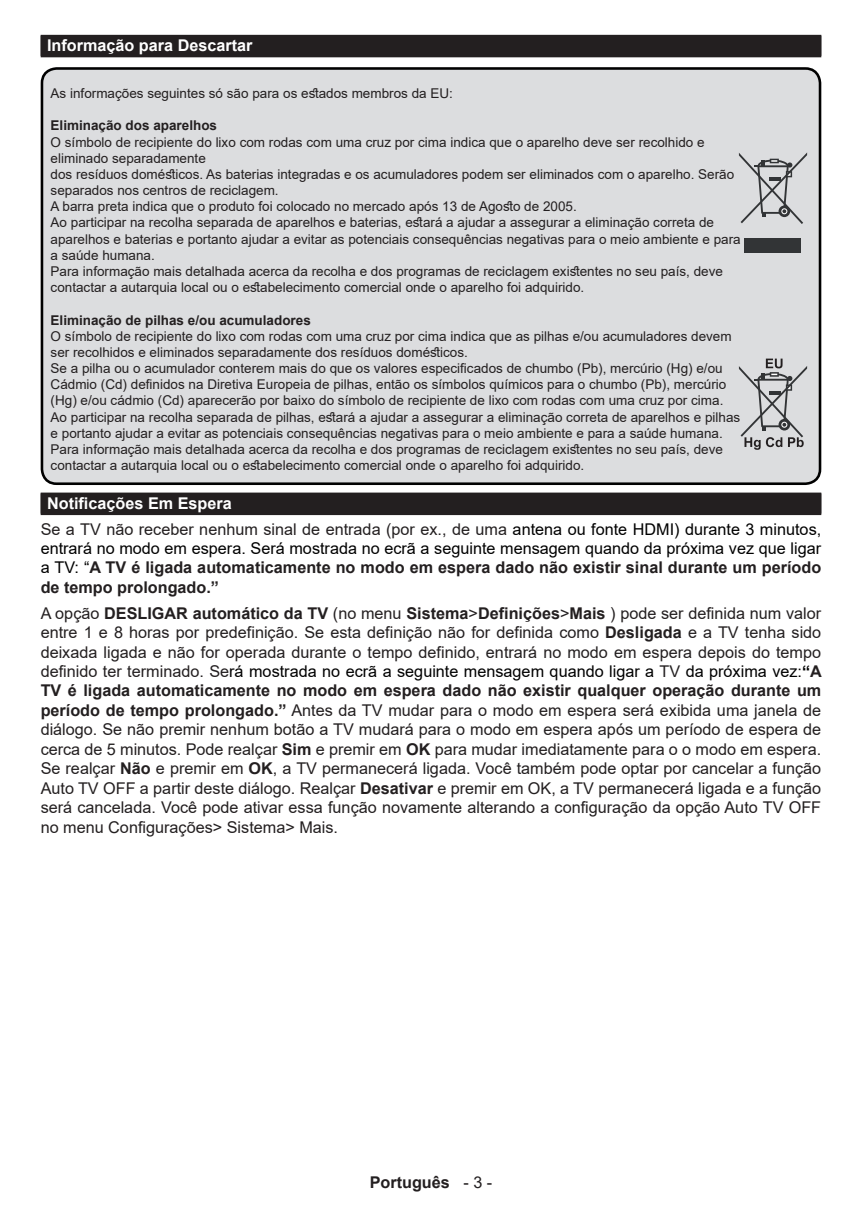
<style>
.page{position:relative;width:862px;height:1212px;background:#fff}
.page>*{position:absolute;margin:0;border:0;box-sizing:border-box;transform-origin:0 0}
.Body_text{font:16.2px/19.3px "Arial";color:#231f20;text-align:justify}
.Body_text-2{font:16.2px/19.3px "Arial";color:#000;text-align:justify}
.Heading_Siyah_Düzgün{font:700 16.2px "Arial";color:#fff}
.t1{font:700 16.2px "Arial";color:#231f20}
.t2{font:13.5px/16.2px "Arial";color:#231f20}
.s1{font-weight:700}
.s2{color:#231f20}
.s3{font-weight:700;color:#231f20}
.s4{color:#000}
.s5{font-weight:700;color:#000}
.s6{font-weight:400}
</style>
<div class="page">
<div style="left:41px;top:35px;width:779px;height:22px;background:#231f20"></div>
<div style="left:41px;top:493px;width:779px;height:22px;background:#231f20"></div>
<div style="left:42px;top:68px;width:777px;height:416px;background:#dcdddf;border-radius:15px"></div>
<div style="left:41px;top:67px;width:779px;height:418px;border:3px solid #000;border-radius:15px"></div>
<svg style="left:738px;top:153px;width:68px;height:71px"></svg>
<div style="left:743px;top:238px;width:57px;height:14px;background:#323436"></div>
<svg style="left:738px;top:359px;width:68px;height:91px"></svg>
<p class="Heading_Siyah_Düzgün" style="left:47px;top:34px;width:207px">Informação para Descartar</p>
<p class="t2" style="left:51px;top:85px;width:403px">As informações seguintes só são para os estados membros da EU:</p>
<p class="t2" style="left:51px;top:117px;width:691px"><span class="s1">Eliminação dos aparelhos<br></span>O símbolo de recipiente do lixo com rodas com uma cruz por cima indica que o aparelho deve ser recolhido e eliminado separadamente<br>dos resíduos domésticos. As baterias integradas e os acumuladores podem ser eliminados com o aparelho. Serão separados nos centros de reciclagem.<br>A barra preta indica que o produto foi colocado no mercado após 13 de Agosto de 2005.<br>Ao participar na recolha separada de aparelhos e baterias, estará a ajudar a assegurar a eliminação correta de aparelhos e baterias e portanto ajudar a evitar as potenciais consequências negativas para o meio ambiente e para a saúde humana.<br>Para informação mais detalhada acerca da recolha e dos programas de reciclagem existentes no seu país, deve contactar a autarquia local ou o estabelecimento comercial onde o aparelho foi adquirido.</p>
<p class="t2" style="left:51px;top:312px;width:690px"><span class="s1">Eliminação de pilhas e/ou acumuladores<br></span>O símbolo de recipiente do lixo com rodas com uma cruz por cima indica que as pilhas e/ou acumuladores devem ser recolhidos e eliminados separadamente dos resíduos domésticos.<br>Se a pilha ou o acumulador conterem mais do que os valores especificados de chumbo (Pb), mercúrio (Hg) e/ou Cádmio (Cd) definidos na Diretiva Europeia de pilhas, então os símbolos químicos para o chumbo (Pb), mercúrio (Hg) e/ou cádmio (Cd) aparecerão por baixo do símbolo de recipiente de lixo com rodas com uma cruz por cima.<br>Ao participar na recolha separada de pilhas, estará a ajudar a assegurar a eliminação correta de aparelhos e pilhas e portanto ajudar a evitar as potenciais consequências negativas para o meio ambiente e para a saúde humana.<br>Para informação mais detalhada acerca da recolha e dos programas de reciclagem existentes no seu país, deve contactar a autarquia local ou o estabelecimento comercial onde o aparelho foi adquirido.</p>
<p class="Heading_Siyah_Düzgün" style="left:47px;top:492px;width:186px">Notificações Em Espera</p>
<p class="Body_text-2" style="left:41px;top:519px;width:781px"><span class="s2">Se a TV não receber nenhum sinal de entrada (por ex., de uma</span> antena ou fonte HDMI) durante 3 minutos, entrará no modo em espera. Será mostrada no ecrã a seguinte mensagem quando da próxima vez que ligar a TV: “<span class="s3">A TV é ligada automaticamente no modo em espera dado não existir sinal durante um período de tempo prolongado.”</span></p>
<p class="Body_text" style="left:41px;top:603px;width:782px">A opção <span class="s1">DESLIGAR automático da TV</span> (no menu <span class="s1">Sistema</span>&gt;<span class="s1">Definições</span>&gt;<span class="s1">Mais</span> ) pode ser definida num valor entre 1 e 8 horas por predefinição. Se esta definição não for definida como <span class="s1">Desligada</span> e a TV tenha sido deixada ligada e não for operada durante o tempo definido, entrará no modo em espera depois do tempo definido ter terminado. Se<span class="s4">rá mostrada no ecrã a seguinte mensagem quando ligar a</span> TV <span class="s4">da próxima vez:</span><span class="s5">“</span><span class="s1">A TV é ligada automaticamente no modo em espera dado não existir qualquer operação durante um período de tempo prolongado.”</span> Antes da TV mudar para o modo em espera será exibida uma janela de diálogo. Se não premir nenhum botão a TV mudará para o modo em espera após um período de espera de cerca de 5 minutos. Pode realçar <span class="s1">Sim</span> e premir em <span class="s1">OK</span> para mudar imediatamente para o o modo em espera.<br>Se realçar <span class="s1">Não</span> e premir em <span class="s1">OK</span>, a TV permanecerá ligada. Você também pode optar por cancelar a função Auto TV OFF a partir deste diálogo. Realçar <span class="s1">Desativar</span> e premir em OK, a TV permanecerá ligada e a função será cancelada. Você pode ativar essa função novamente alterando a configuração da opção Auto TV OFF no menu Configurações&gt; Sistema&gt; Mais.</p>
<p class="t1" style="left:369px;top:1171px;width:124px">Português <span class="s6">- 3 -</span></p>
</div>
